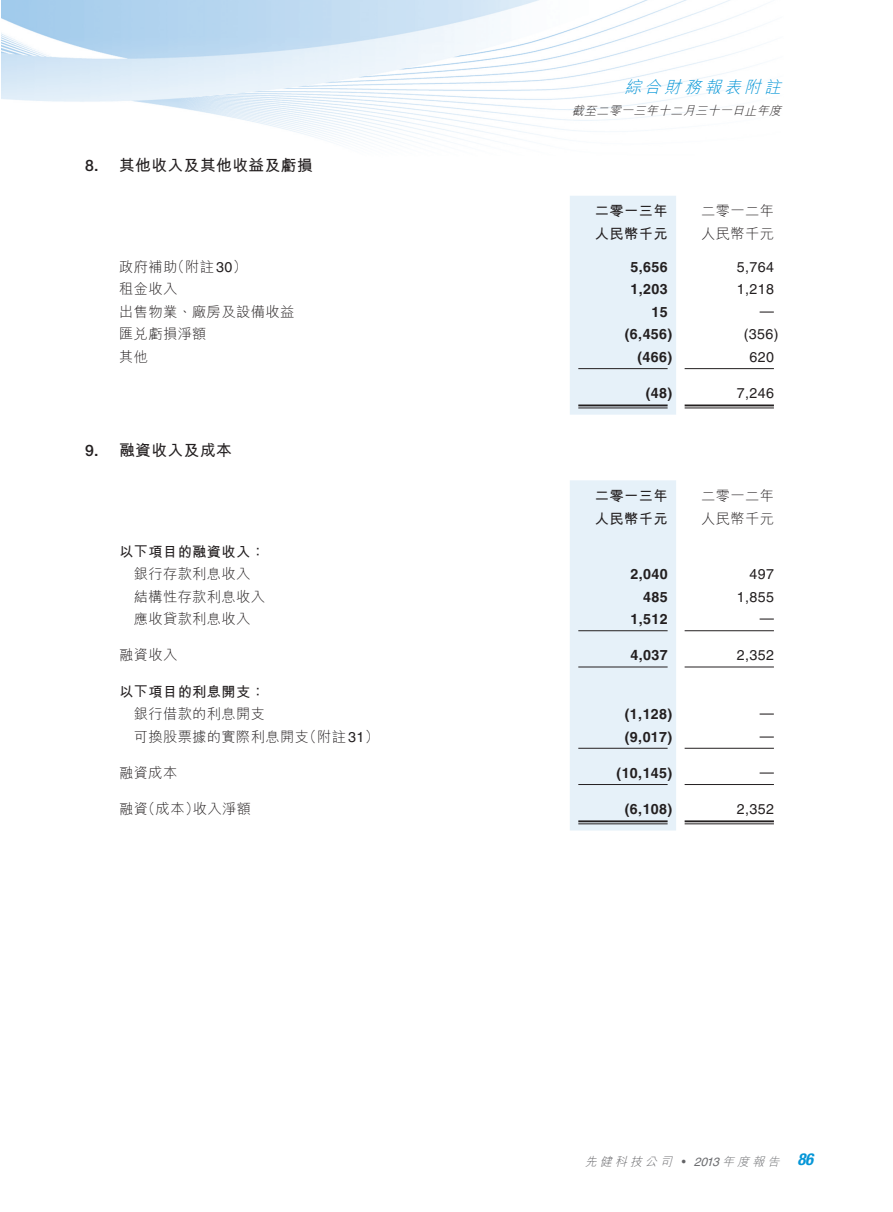
<style>
.page{position:relative;width:893px;height:1212px;background:#fff}
.page>*{position:absolute;margin:0;border:0;box-sizing:border-box;transform-origin:0 0}
.t1{font:italic 300 16.5px "M Hei HK";color:#0696d7}
._3__標題{font:700 15.75px "M Hei HK";letter-spacing:.03em;color:#231f20}
._1__內文{font:300 14.25px "M Hei HK";letter-spacing:.03em;color:#231f20}
._1__內文-2{font:700 14.25px "Helvetica LT Std";letter-spacing:.03em;color:#231f20}
._1__內文-3{font:14.25px "Helvetica LT Std";letter-spacing:.03em;color:#231f20}
._1__內文-4{font:700 14.25px "M Hei HK";letter-spacing:.03em;color:#231f20}
.t2{font:italic 300 12px "M Hei HK";color:#636366}
.t3{font:italic 300 12px "M Hei HK";color:#231f20}
.s1{font-family:"Helvetica Neue LT Std";font-weight:500}
.s2{font-family:"Helvetica LT Std";font-weight:400}
.s3{font-family:"Helvetica LT Std";font-weight:400;font-style:normal;font-stretch:condensed}
.s4{font-family:"Helvetica LT Std";font-weight:400;color:#6c6d70}
.s5{color:#6c6d70}
.s6{font-family:"Helvetica Neue LT Std";font-weight:700;font-stretch:condensed;font-size:16.5px;color:#0696d7}
</style>
<div class="page">
<img style="left:2px;top:0;width:759px;height:142px">
<div style="left:570px;top:196px;width:106px;height:219px;background:#e6f1f9"></div>
<hr style="left:578px;top:368px;width:90px;height:1px;background:#231f20">
<hr style="left:685px;top:368px;width:89px;height:1px;background:#231f20">
<hr style="left:578px;top:404px;width:90px;height:2px;background:#231f20">
<hr style="left:578px;top:408px;width:90px;height:1px;background:#231f20">
<hr style="left:685px;top:404px;width:89px;height:2px;background:#231f20">
<hr style="left:685px;top:408px;width:89px;height:1px;background:#231f20">
<div style="left:570px;top:480px;width:106px;height:350px;background:#e6f1f9"></div>
<hr style="left:578px;top:630px;width:90px;height:1px;background:#231f20">
<hr style="left:685px;top:630px;width:89px;height:1px;background:#231f20">
<hr style="left:578px;top:667px;width:90px;height:1px;background:#231f20">
<hr style="left:685px;top:667px;width:89px;height:1px;background:#231f20">
<hr style="left:578px;top:748px;width:90px;height:1px;background:#231f20">
<hr style="left:685px;top:748px;width:89px;height:1px;background:#231f20">
<hr style="left:578px;top:784px;width:90px;height:1px;background:#231f20">
<hr style="left:685px;top:784px;width:89px;height:1px;background:#231f20">
<hr style="left:578px;top:820px;width:90px;height:2px;background:#231f20">
<hr style="left:578px;top:823px;width:90px;height:1px;background:#231f20">
<hr style="left:685px;top:820px;width:89px;height:2px;background:#231f20">
<hr style="left:685px;top:823px;width:89px;height:1px;background:#231f20">
<p class="_3__標題" style="left:85px;top:154px;width:229px"><span class="s1">8.</span> 其他收入及其他收益及虧損</p>
<p class="t1" style="left:625px;top:78px;width:162px">綜合財務報表附註</p>
<p class="t3" style="left:572px;top:105px;width:214px">截至二零一三年十二月三十一日止年度</p>
<p class="_1__內文-4" style="left:595px;top:201px;width:74px">二零一三年</p>
<p class="_1__內文" style="left:701px;top:204px;width:74px">二零一二年</p>
<p class="_1__內文-4" style="left:595px;top:223px;width:74px">人民幣千元</p>
<p class="_1__內文" style="left:701px;top:226px;width:74px">人民幣千元</p>
<p class="_1__內文" style="left:119px;top:259px;width:130px">政府補助（附註<span class="s2">30</span>）</p>
<p class="_1__內文-2" style="left:630px;top:258px;width:39px">5,656</p>
<p class="_1__內文-3" style="left:737px;top:259px;width:39px">5,764</p>
<p class="_1__內文" style="left:119px;top:282px;width:60px">租金收入</p>
<p class="_1__內文-2" style="left:630px;top:281px;width:39px">1,203</p>
<p class="_1__內文-3" style="left:737px;top:281px;width:39px">1,218</p>
<p class="_1__內文" style="left:119px;top:304px;width:177px">出售物業、廠房及設備收益</p>
<p class="_1__內文-2" style="left:651px;top:303px;width:18px">15</p>
<p class="_1__內文-3" style="left:760px;top:303px;width:16px">—</p>
<p class="_1__內文" style="left:119px;top:327px;width:89px">匯兌虧損淨額</p>
<p class="_1__內文-2" style="left:625px;top:326px;width:49px">(6,456)</p>
<p class="_1__內文-3" style="left:744px;top:326px;width:36px">(356)</p>
<p class="_1__內文" style="left:119px;top:349px;width:30px">其他</p>
<p class="_1__內文-2" style="left:637px;top:348px;width:36px">(466)</p>
<p class="_1__內文-3" style="left:749px;top:349px;width:26px">620</p>
<p class="_1__內文-2" style="left:646px;top:384px;width:28px">(48)</p>
<p class="_1__內文-3" style="left:737px;top:385px;width:39px">7,246</p>
<p class="_3__標題" style="left:85px;top:439px;width:148px"><span class="s1">9.</span> 融資收入及成本</p>
<p class="_1__內文-4" style="left:595px;top:485px;width:74px">二零一三年</p>
<p class="_1__內文" style="left:701px;top:488px;width:74px">二零一二年</p>
<p class="_1__內文-4" style="left:595px;top:508px;width:74px">人民幣千元</p>
<p class="_1__內文" style="left:701px;top:511px;width:74px">人民幣千元</p>
<p class="_1__內文-4" style="left:119px;top:541px;width:148px">以下項目的融資收入：</p>
<p class="_1__內文" style="left:134px;top:566px;width:118px">銀行存款利息收入</p>
<p class="_1__內文-2" style="left:630px;top:565px;width:39px">2,040</p>
<p class="_1__內文-3" style="left:749px;top:566px;width:26px">497</p>
<p class="_1__內文" style="left:134px;top:589px;width:133px">結構性存款利息收入</p>
<p class="_1__內文-2" style="left:643px;top:588px;width:26px">485</p>
<p class="_1__內文-3" style="left:737px;top:588px;width:39px">1,855</p>
<p class="_1__內文" style="left:134px;top:611px;width:118px">應收貸款利息收入</p>
<p class="_1__內文-2" style="left:630px;top:610px;width:39px">1,512</p>
<p class="_1__內文-3" style="left:760px;top:610px;width:16px">—</p>
<p class="_1__內文" style="left:119px;top:648px;width:60px">融資收入</p>
<p class="_1__內文-2" style="left:630px;top:647px;width:39px">4,037</p>
<p class="_1__內文-3" style="left:737px;top:647px;width:39px">2,352</p>
<p class="_1__內文-4" style="left:119px;top:681px;width:148px">以下項目的利息開支：</p>
<p class="_1__內文" style="left:134px;top:706px;width:133px">銀行借款的利息開支</p>
<p class="_1__內文-2" style="left:625px;top:705px;width:49px">(1,128)</p>
<p class="_1__內文-3" style="left:760px;top:705px;width:16px">—</p>
<p class="_1__內文" style="left:134px;top:729px;width:247px">可換股票據的實際利息開支（附註<span class="s2">31</span>）</p>
<p class="_1__內文-2" style="left:625px;top:728px;width:49px">(9,017)</p>
<p class="_1__內文-3" style="left:760px;top:727px;width:16px">—</p>
<p class="_1__內文" style="left:119px;top:765px;width:60px">融資成本</p>
<p class="_1__內文-2" style="left:616px;top:764px;width:57px">(10,145)</p>
<p class="_1__內文-3" style="left:760px;top:764px;width:16px">—</p>
<p class="_1__內文" style="left:119px;top:801px;width:133px">融資（成本）收入淨額</p>
<p class="_1__內文-2" style="left:625px;top:800px;width:49px">(6,108)</p>
<p class="_1__內文-3" style="left:737px;top:801px;width:39px">2,352</p>
<p class="t2" style="left:585px;top:1156px;width:230px">先健科技公司 <span class="s3">•</span> <span class="s4">2013</span><span class="s5">年度報告</span> <span class="s6">86</span></p>
</div>
